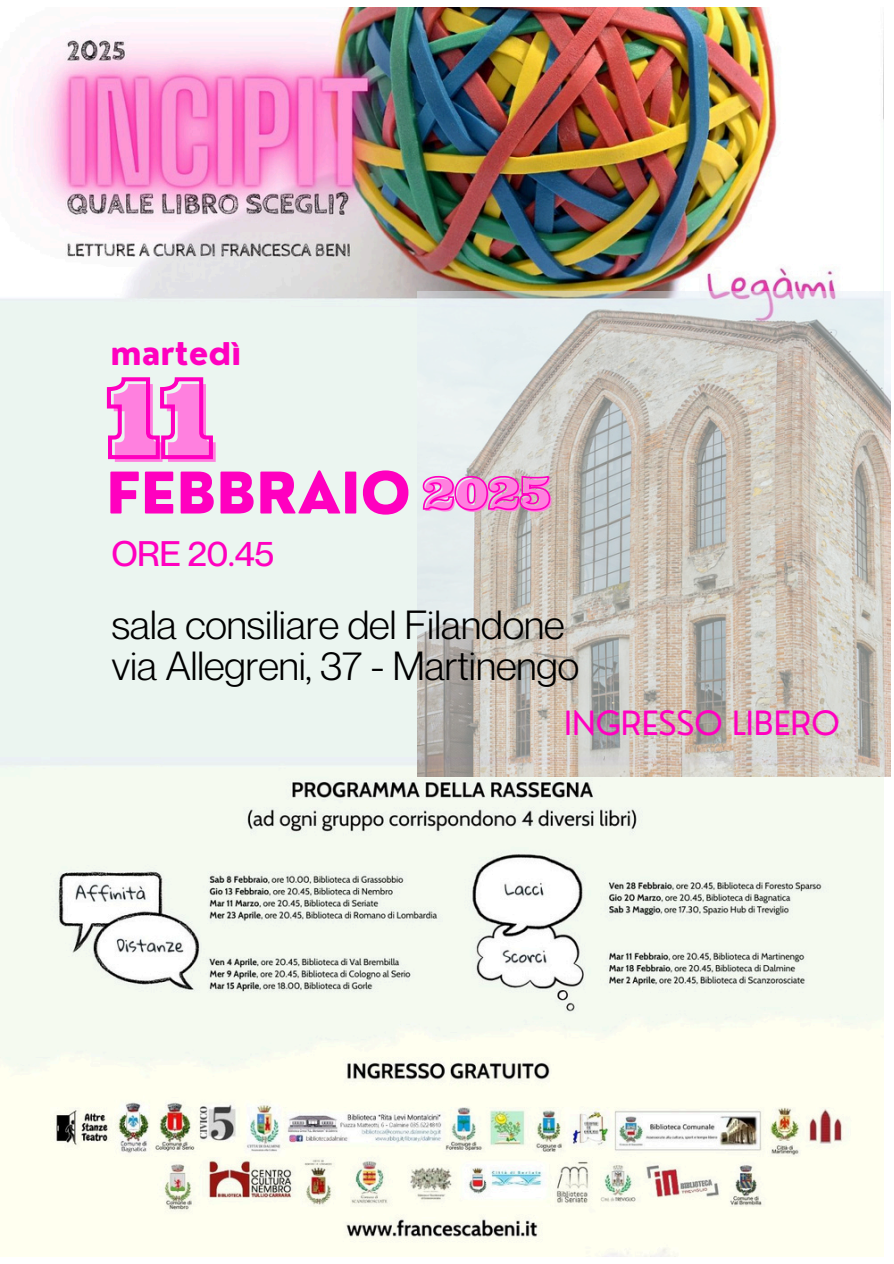
<style>
.page{position:relative;width:894px;height:1264px;background:#fff}
.page>*{position:absolute;margin:0;border:0;box-sizing:border-box;transform-origin:0 0}
.t1{font:108.15px "Ultra";color:#ff80df}
.t2{font:800 55.95px "Nourd";color:#ff00bf}
.t3{font:39.75px/40.5px "Neue Montreal";color:#000}
.t4{font:500 34.8px "Neue Montreal";color:#ff00bf}
.t5{font:32.55px "Nourd";color:#ff00bf}
.t6{font:800 30.45px "Nourd";color:#ff00bf}
.s1{font-family:"Ultra";font-weight:400;font-size:44.1px;color:#ff80df}
</style>
<div class="page">
<img style="left:0;top:7px;width:883px;height:1249px">
<svg style="left:105px;top:375px;width:110px;height:86px;background:#efbde4"></svg>
<img style="left:417px;top:291px;width:473px;height:485px">
<svg style="left:421px;top:475px;width:130px;height:36px;background:#e09ecb"></svg>
<p class="t6" style="left:111px;top:335px;width:132px">martedì</p>
<h1 class="t1" style="left:111px;top:353px;width:108px">11</h1>
<h4 class="t2" style="left:106px;top:457px;width:447px">FEBBRAIO <span class="s1">2025</span></h4>
<p class="t4" style="left:112px;top:532px;width:164px">ORE 20.45</p>
<h1 class="t3" style="left:112px;top:604px;width:468px">sala consiliare del Filandone via Allegreni, 37 - Martinengo</h1>
<h3 class="t5" style="left:564px;top:702px;width:277px">INGRESSO LIBERO</h3>
</div>
